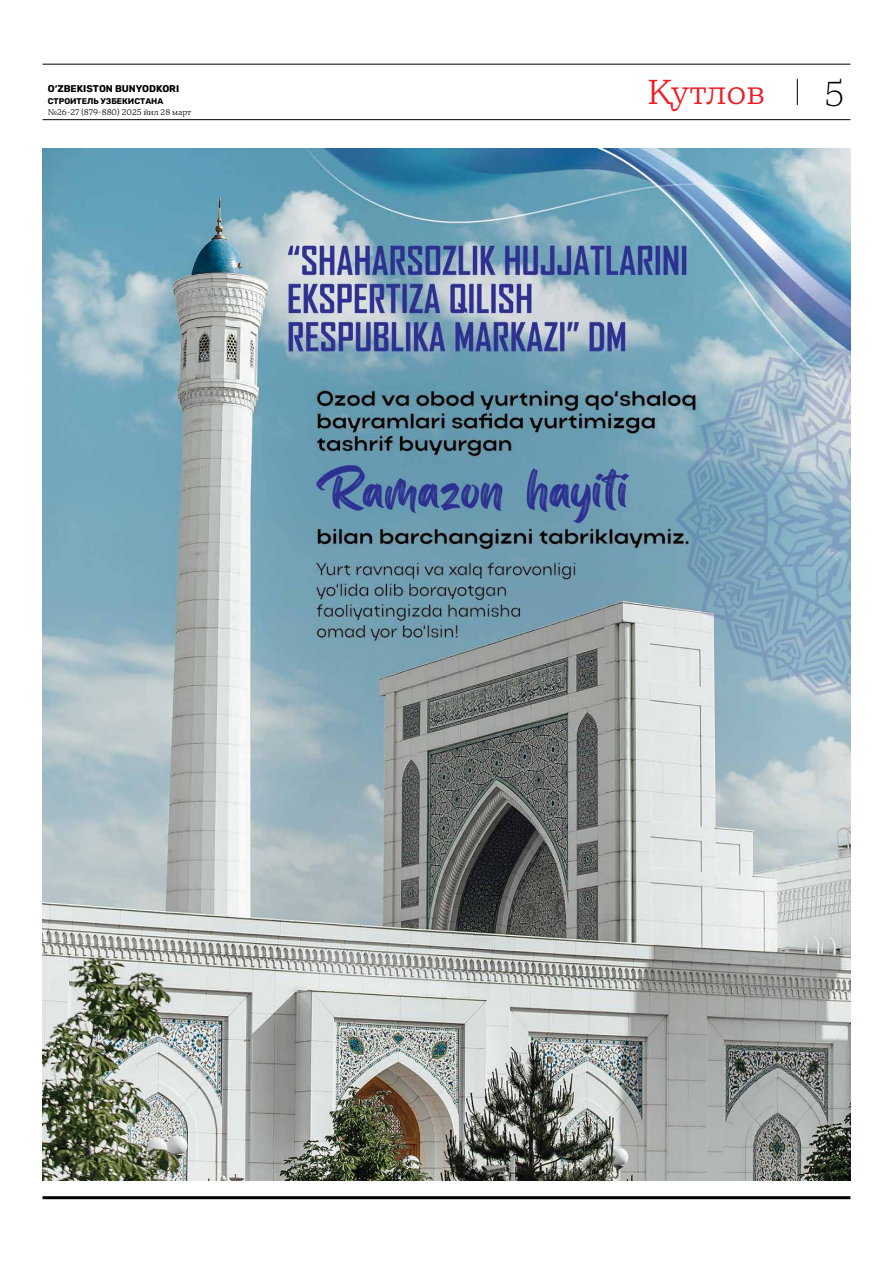
<style>
.page{position:relative;width:893px;height:1263px;background:#fff}
.page>*{position:absolute;margin:0;border:0;box-sizing:border-box;transform-origin:0 0}
.t1{font:34.5px "TT Norms Pro Serif";color:#ed1d24}
.t2{font:300 34.5px "TT Norms Pro Serif";color:#000}
.t3{font:700 9.75px "Rubik";color:#000}
.t4{font:8.25px "TT Norms Pro Serif";color:#000}
.t5{font:700 8.25px "Rubik";color:#000}
</style>
<div class="page">
<hr style="left:43px;top:119px;width:807px;height:1px;background:#000">
<hr style="left:43px;top:64px;width:807px;height:1px;background:#000">
<svg style="left:797px;top:79px;width:1px;height:26px"></svg>
<hr style="left:43px;top:1196px;width:807px;height:3px;background:#000">
<img style="left:43px;top:149px;width:807px;height:1031px">
<p class="t3" style="left:48px;top:83px;width:133px">O‘ZBEKISTON BUNYODKORI</p>
<p class="t5" style="left:48px;top:96px;width:117px">СТРОИТЕЛЬ УЗБЕКИСТАНА</p>
<p class="t4" style="left:48px;top:106px;width:145px">№26-27 (879-880) 2025 йил 28 март</p>
<h1 class="t1" style="left:647px;top:67px;width:120px">Қутлов</h1>
<h1 class="t2" style="left:824px;top:69px;width:21px">5</h1>
</div>
